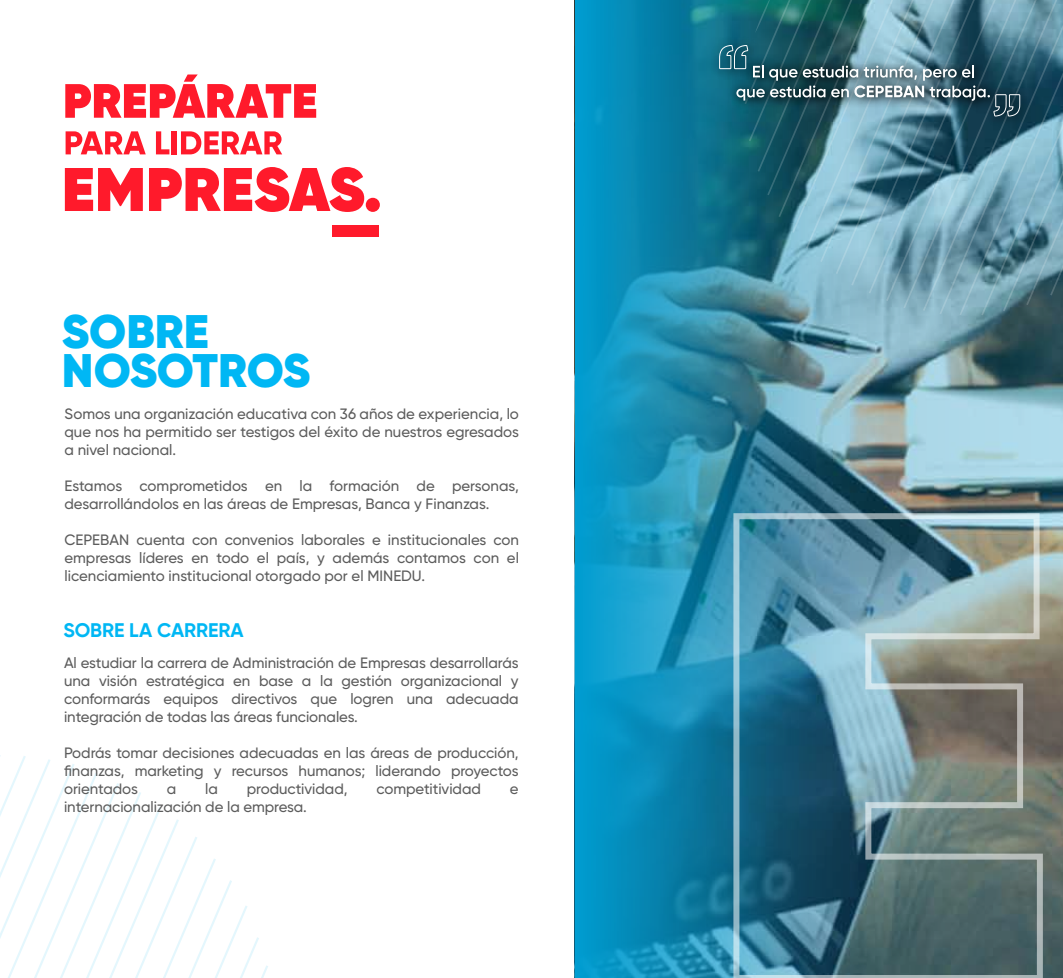
<style>
.page{position:relative;width:1063px;height:978px;background:#fff}
.page>*{position:absolute;margin:0;border:0;box-sizing:border-box;transform-origin:0 0}
.t1{font:900 47.1px/39.5px "Gilroy";letter-spacing:-.005em;color:#00b7f4}
.t2{font:700 19.65px "Gilroy";letter-spacing:-.005em;color:#00b7f4}
.t3{font:500 15px/18px "Gilroy";letter-spacing:-.005em;color:#5c5c5c;text-align:justify}
</style>
<div class="page">
<img style="left:575px;top:0;width:488px;height:978px">
<svg style="left:1px;top:756px;width:267px;height:222px"></svg>
<img style="left:733px;top:513px;width:310px;height:465px">
<svg style="left:65px;top:74px;width:251px;height:44px"></svg>
<svg style="left:66px;top:131px;width:80px;height:23px"></svg>
<svg style="left:156px;top:131px;width:13px;height:23px"></svg>
<div style="left:172px;top:131px;width:5px;height:23px;background:#ff1a2b"></div>
<svg style="left:181px;top:131px;width:101px;height:23px"></svg>
<svg style="left:65px;top:168px;width:78px;height:43px"></svg>
<svg style="left:149px;top:167px;width:215px;height:45px"></svg>
<div style="left:366px;top:198px;width:14px;height:14px;background:#ff1a2b;border-radius:50%"></div>
<div style="left:333px;top:225px;width:46px;height:12px;background:#ff1a2b"></div>
<img style="left:706px;top:32px;width:13px;height:100px">
<img style="left:719px;top:0;width:344px;height:315px">
<h1 class="t1" style="left:62px;top:311px;width:250px">SOBRE<br>NOSOTROS</h1>
<p class="t3" style="left:64px;top:405px;width:456px">Somos una organización educativa con 36 años de experiencia, lo que nos ha permitido ser testigos del éxito de nuestros egresados a nivel nacional.</p>
<p class="t3" style="left:64px;top:477px;width:456px">Estamos comprometidos en la formación de personas, desarrollándolos en las áreas de Empresas, Banca y Finanzas.</p>
<p class="t3" style="left:64px;top:531px;width:456px">CEPEBAN cuenta con convenios laborales e institucionales con empresas líderes en todo el país, y además contamos con el licenciamiento institucional otorgado por el MINEDU.</p>
<h2 class="t2" style="left:63px;top:618px;width:182px">SOBRE LA CARRERA</h2>
<p class="t3" style="left:64px;top:653px;width:456px">Al estudiar la carrera de Administración de Empresas desarrollarás una visión estratégica en base a la gestión organizacional y conformarás equipos directivos que logren una adecuada integración de todas las áreas funcionales.</p>
<p class="t3" style="left:64px;top:743px;width:456px">Podrás tomar decisiones adecuadas en las áreas de producción, finanzas, marketing y recursos humanos; liderando proyectos orientados</p>
<p class="t3" style="left:167px;top:779px;width:11px">a</p>
<p class="t3" style="left:205px;top:779px;width:14px">la</p>
<p class="t3" style="left:247px;top:779px;width:102px">productividad,</p>
<p class="t3" style="left:376px;top:779px;width:106px">competitividad</p>
<p class="t3" style="left:510px;top:779px;width:10px">e</p>
<p class="t3" style="left:64px;top:797px;width:244px">internacionalización de la empresa.</p>
</div>
